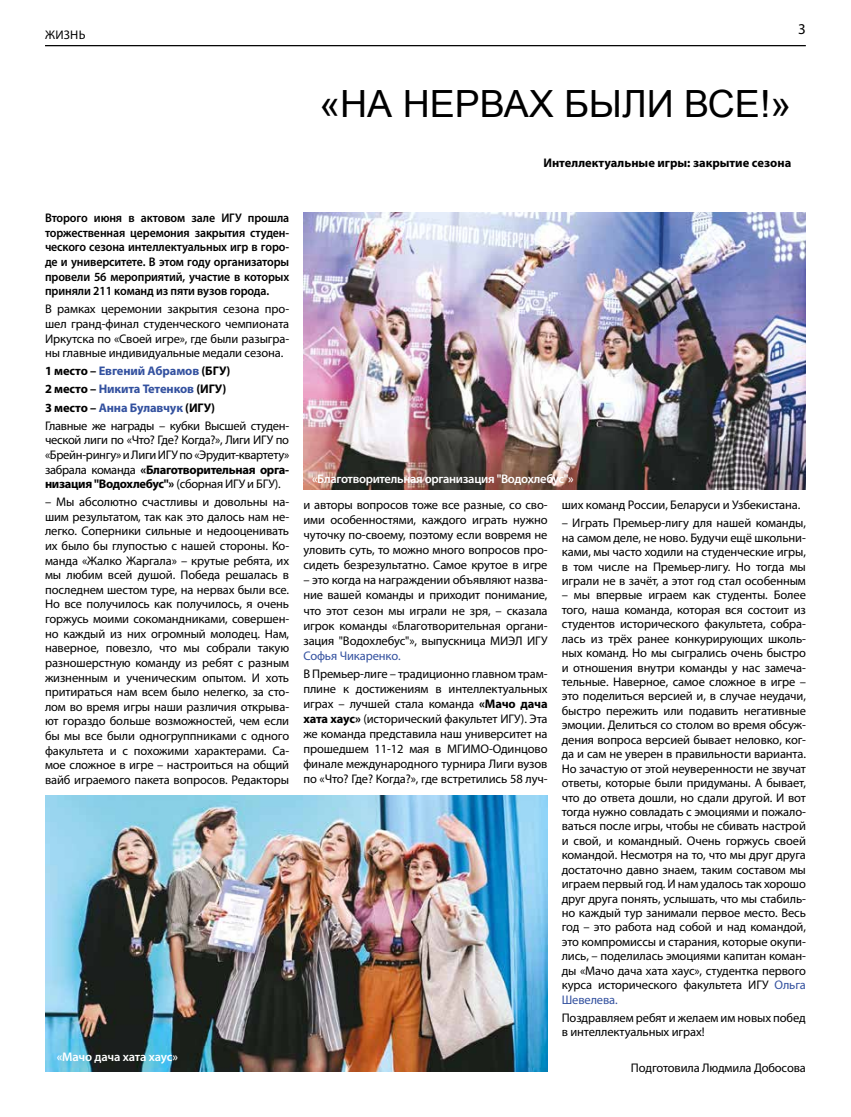
<style>
.page{position:relative;width:851px;height:1117px;background:#fff}
.page>*{position:absolute;margin:0;border:0;box-sizing:border-box;transform-origin:0 0}
.t1{font:37.5px "Arial";color:#000}
.t2{font:15px "Myriad Pro";color:#000}
.t3{font:12.5px/14.4px "Myriad Pro";letter-spacing:-.01em;color:#000;text-align:justify}
.t4{font:600 12.5px/14.6px "Myriad Pro";letter-spacing:-.01em;color:#000;text-align:justify;scale:.95 1}
.t5{font:700 12.5px/18.1px "Myriad Pro";letter-spacing:-.01em;color:#33519f}
.t6{font:600 12.5px "Myriad Pro";letter-spacing:-.025em;color:#fff}
.t7{font:700 12.5px "Myriad Pro";color:#000}
.t8{font:12.5px "Myriad Pro";letter-spacing:-.01em;color:#33519f}
.s1{color:#000}
.s2{font-weight:400;color:#000}
.s3{font-weight:700}
.s4{color:#33519f}
</style>
<div class="page">
<hr style="left:45px;top:45px;width:760px;height:1px;background:#000">
<img style="left:303px;top:213px;width:502px;height:276px">
<img style="left:45px;top:795px;width:502px;height:276px">
<p class="t3" style="left:45px;top:27px;width:42px">ЖИЗНЬ</p>
<p class="t2" style="left:798px;top:20px;width:9px">3</p>
<h1 class="t1" style="left:319px;top:79px;width:473px">«НА НЕРВАХ БЫЛИ ВСЕ!»</h1>
<p class="t7" style="left:543px;top:154px;width:249px">Интеллектуальные игры: закрытие сезона</p>
<p class="t4" style="left:45px;top:210px;width:258px">Второго июня в актовом зале ИГУ прошла торжественная церемония закрытия студен&shy;ческого сезона интеллектуальных игр в горо&shy;де и университете. В этом году организаторы провели 56 мероприятий, участие в которых приняли 211 команд из пяти вузов города.</p>
<p class="t3" style="left:45px;top:301px;width:246px">В рамках церемонии закрытия сезона про&shy;шел гранд-финал студенческого чемпионата Иркутска по «Своей игре», где были разыгра&shy;ны главные индивидуальные медали сезона.</p>
<p class="t5" style="left:45px;top:361px;width:245px"><span class="s1">1 место –</span> Евгений Абрамов <span class="s1">(БГУ)<br>2 место –</span> Никита Тетенков <span class="s1">(ИГУ)<br>3 место –</span> Анна Булавчук <span class="s1">(ИГУ)<br></span><span class="s2">Главные же награды – кубки Высшей студен-</span></p>
<p class="t3" style="left:45px;top:432px;width:246px">ческой лиги по «Что? Где? Когда?», Лиги ИГУ по «Брейн-рингу» и Лиги ИГУ по «Эрудит-квартету» забрала команда <span class="s3">«Благотворительная орга&shy;низация "Водохлебус"»</span> (сборная ИГУ и БГУ).</p>
<p class="t3" style="left:45px;top:494px;width:246px">– Мы абсолютно счастливы и довольны на&shy;шим результатом, так как это далось нам не&shy;легко. Соперники сильные и недооценивать их было бы глупостью с нашей стороны. Ко&shy;манда «Жалко Жаргала» – крутые ребята, их мы любим всей душой. Победа решалась в последнем шестом туре, на нервах были все.<br>Но все получилось как получилось, я очень горжусь моими сокомандниками, совершен&shy;но каждый из них огромный молодец. Нам, наверное, повезло, что мы собрали такую разношерстную команду из ребят с разным жизненным и ученическим опытом. И хоть притираться нам всем было нелегко, за сто&shy;лом во время игры наши различия открыва&shy;ют гораздо больше возможностей, чем если бы мы все были одногруппниками с одного факультета и с похожими характерами. Са&shy;мое сложное в игре – настроиться на общий вайб играемого пакета вопросов. Редакторы</p>
<p class="t3" style="left:303px;top:497px;width:246px;line-height:15px">и авторы вопросов тоже все разные, со сво&shy;ими особенностями, каждого играть нужно чуточку по-своему, поэтому если вовремя не уловить суть, то можно много вопросов про&shy;сидеть безрезультатно. Самое крутое в игре</p>
<p class="t6" style="left:312px;top:470px;width:263px">«Благотворительная организация "Водохлебус"»</p>
<p class="t3" style="left:561px;top:497px;width:240px">ших команд России, Беларуси и Узбекистана.</p>
<p class="t3" style="left:561px;top:515px;width:246px">– Играть Премьер-лигу для нашей команды, на самом деле, не ново. Будучи ещё школьни&shy;ками, мы часто ходили на студенческие игры, в том числе на Премьер-лигу. Но тогда мы играли не в зачёт, а этот год стал особенным</p>
<p class="t3" style="left:561px;top:587px;width:246px">– мы впервые играем как студенты. Более того, наша команда, которая вся состоит из студентов исторического факультета, собра&shy;лась из трёх ранее конкурирующих школь&shy;ных команд. Но мы сыгрались очень быстро и отношения внутри команды у нас замеча&shy;тельные. Наверное, самое сложное в игре – это поделиться версией и, в случае неудачи, быстро пережить или подавить негативные эмоции. Делиться со столом во время обсуж&shy;дения вопроса версией бывает неловко, ког&shy;да и сам не уверен в правильности варианта.<br>Но зачастую от этой неуверенности не звучат ответы, которые были придуманы. А бывает, что до ответа дошли, но сдали другой. И вот тогда нужно совладать с эмоциями и пожало&shy;ваться после игры, чтобы не сбивать настрой и свой, и командный. Очень горжусь своей командой. Несмотря на то, что мы друг друга достаточно давно знаем, таким составом мы играем первый год. И нам удалось так хорошо друг друга понять, услышать, что мы стабиль&shy;но каждый тур занимали первое место. Весь год – это работа над собой и над командой, это компромиссы и старания, которые окупи&shy;лись, – поделилась эмоциями капитан коман&shy;ды «Мачо дача хата хаус», студентка первого курса исторического факультета ИГУ <span class="s4">Ольга Шевелева.</span></p>
<p class="t3" style="left:561px;top:1009px;width:245px">Поздравляем ребят и желаем им новых побед в интеллектуальных играх!</p>
<p class="t3" style="left:631px;top:1060px;width:176px">Подготовила Людмила Добосова</p>
<p class="t3" style="left:303px;top:572px;width:246px;line-height:15px">– это когда на награждении объявляют назва&shy;ние вашей команды и приходит понимание, что этот сезон мы играли не зря, – сказала игрок команды «Благотворительная органи&shy;зация "Водохлебус"», выпускница МИЭЛ ИГУ</p>
<p class="t8" style="left:303px;top:647px;width:99px">Софья Чикаренко.</p>
<p class="t3" style="left:303px;top:666px;width:246px;line-height:15px">В Премьер-лиге – традиционно главном трам&shy;плине к достижениям в интеллектуальных играх – лучшей стала команда <span class="s3">«Мачо дача хата хаус»</span> (исторический факультет ИГУ). Эта же команда представила наш университет на прошедшем 11-12 мая в МГИМО-Одинцово финале международного турнира Лиги вузов по «Что? Где? Когда?», где встретились 58 луч-</p>
<p class="t6" style="left:57px;top:1048px;width:123px">«Мачо дача хата хаус»</p>
</div>
